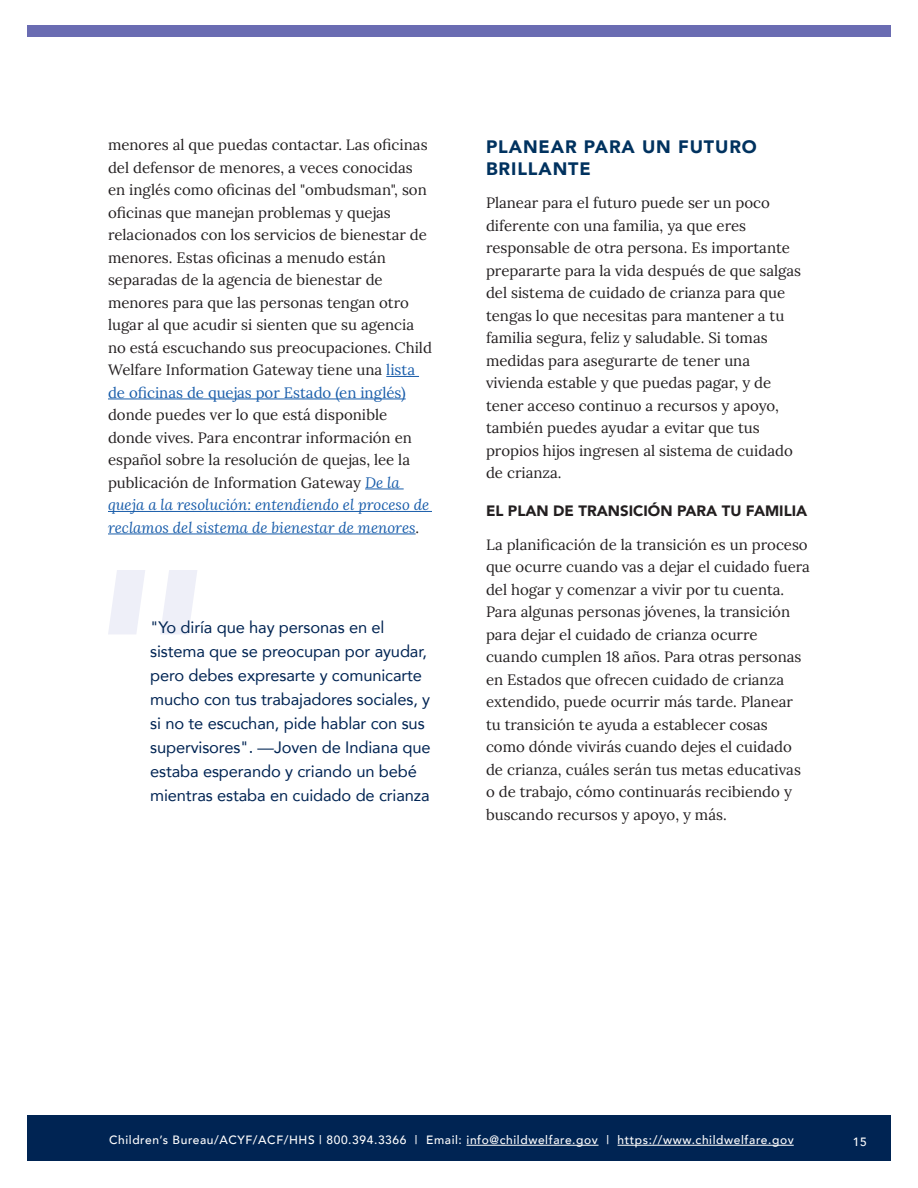
<style>
.page{position:relative;width:918px;height:1188px;background:#fff}
.page>*{position:absolute;margin:0;border:0;box-sizing:border-box;transform-origin:0 0}
.t1{font:900 18px/21.6px "Avenir";letter-spacing:.05em;color:#00325f}
.t2{font:16.5px/24px "Avenir";letter-spacing:-.01em;color:#002453}
.t3{font:15px/22.5px "Lora";color:#231f20}
.t4{font:900 15px "Avenir";color:#231f20}
.t5{font:500 12px "Avenir";letter-spacing:.05em;color:#fff}
.s1{color:#195daa}
.s2{font-style:italic;color:#195daa}
</style>
<div class="page">
<div style="left:27px;top:26px;width:864px;height:12px;background:#6a6cb2"></div>
<hr style="left:386px;top:376px;width:33px;height:1px;background:#195daa">
<hr style="left:108px;top:399px;width:298px;height:1px;background:#195daa">
<hr style="left:365px;top:489px;width:39px;height:1px;background:#195daa">
<hr style="left:108px;top:511px;width:324px;height:1px;background:#195daa">
<hr style="left:108px;top:534px;width:308px;height:1px;background:#195daa">
<svg style="left:108px;top:570px;width:89px;height:64px"></svg>
<div style="left:27px;top:1116px;width:864px;height:45px;background:#002453"></div>
<hr style="left:467px;top:1145px;width:132px;height:1px;background:#fff">
<hr style="left:618px;top:1145px;width:176px;height:1px;background:#fff">
<p class="t3" style="left:108px;top:133px;width:326px">menores al que puedas contactar. Las oficinas del defensor de menores, a veces conocidas en inglés como oficinas del "ombudsman", son oficinas que manejan problemas y quejas relacionados con los servicios de bienestar de menores. Estas oficinas a menudo están separadas de la agencia de bienestar de menores para que las personas tengan otro lugar al que acudir si sienten que su agencia no está escuchando sus preocupaciones. Child Welfare Information Gateway tiene una <span class="s1">lista de oficinas de quejas por Estado (en inglés) </span>donde puedes ver lo que está disponible donde vives. Para encontrar información en español sobre la resolución de quejas, lee la publicación de Information Gateway <span class="s2">De la queja a la resolución: entendiendo el proceso de reclamos del sistema de bienestar de menores</span>.</p>
<p class="t2" style="left:150px;top:614px;width:282px">"Yo diría que hay personas en el sistema que se preocupan por ayudar, pero debes expresarte y comunicarte mucho con tus trabajadores sociales, y si no te escuchan, pide hablar con sus supervisores". —Joven de Indiana que estaba esperando y criando un bebé mientras estaba en cuidado de crianza</p>
<h2 class="t1" style="left:486px;top:136px;width:272px">PLANEAR PARA UN FUTURO<br>BRILLANTE</h2>
<p class="t3" style="left:486px;top:191px;width:317px">Planear para el futuro puede ser un poco diferente con una familia, ya que eres responsable de otra persona. Es importante prepararte para la vida después de que salgas del sistema de cuidado de crianza para que tengas lo que necesitas para mantener a tu familia segura, feliz y saludable. Si tomas medidas para asegurarte de tener una vivienda estable y que puedas pagar, y de tener acceso continuo a recursos y apoyo, también puedes ayudar a evitar que tus propios hijos ingresen al sistema de cuidado de crianza.</p>
<h3 class="t4" style="left:486px;top:498px;width:323px">EL PLAN DE TRANSICIÓN PARA TU FAMILIA</h3>
<p class="t3" style="left:486px;top:532px;width:325px">La planificación de la transición es un proceso que ocurre cuando vas a dejar el cuidado fuera del hogar y comenzar a vivir por tu cuenta.<br>Para algunas personas jóvenes, la transición para dejar el cuidado de crianza ocurre cuando cumplen 18 años. Para otras personas en Estados que ofrecen cuidado de crianza extendido, puede ocurrir más tarde. Planear tu transición te ayuda a establecer cosas como dónde vivirás cuando dejes el cuidado de crianza, cuáles serán tus metas educativas o de trabajo, cómo continuarás recibiendo y buscando recursos y apoyo, y más.</p>
<p class="t5" style="left:109px;top:1130px;width:686px">Children’s Bureau/ACYF/ACF/HHS | 800.394.3366 | Email: info@childwelfare.gov | https://www.childwelfare.gov</p>
<p class="t5" style="left:853px;top:1131px;width:15px">15</p>
</div>
